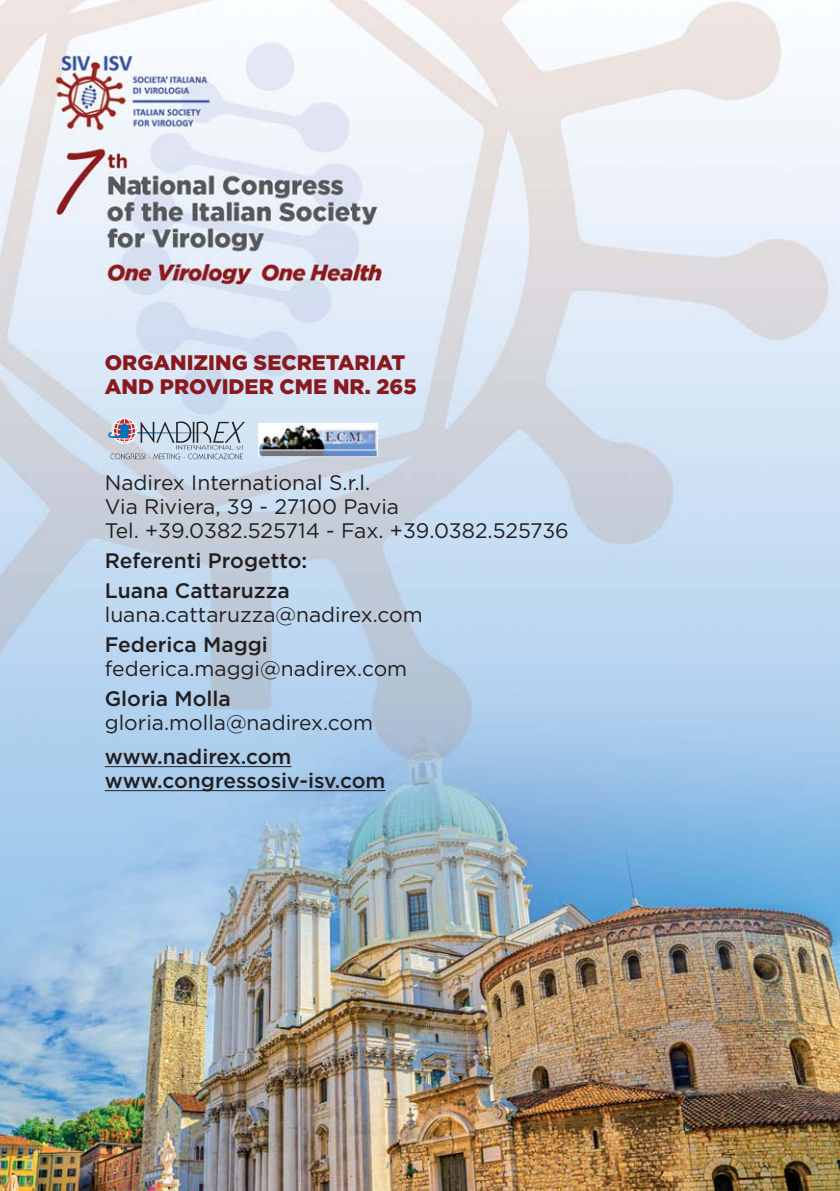
<style>
.page{position:relative;width:840px;height:1191px;background:#fff}
.page>*{position:absolute;margin:0;border:0;box-sizing:border-box;transform-origin:0 0}
.t1{font:21px/24px "Gotham";color:#231f20}
.t2{font:500 21px/30px "Gotham";color:#231f20}
.t3{font:900 21px/24px "Gotham";color:#89191c}
</style>
<div class="page">
<img style="left:0;top:0;width:839px;height:1191px">
<hr style="left:105px;top:766px;width:186px;height:1px;background:#231f20">
<hr style="left:105px;top:790px;width:280px;height:1px;background:#231f20">
<svg style="left:108px;top:418px;width:137px;height:41px;background:#b6c0cf"></svg>
<img style="left:258px;top:423px;width:120px;height:33px">
<p class="t3" style="left:105px;top:352px;width:313px">ORGANIZING SECRETARIAT<br>AND PROVIDER CME NR. 265</p>
<p class="t1" style="left:105px;top:472px;width:465px">Nadirex International S.r.l.<br>Via Riviera, 39 - 27100 Pavia<br>Tel. +39.0382.525714 - Fax. +39.0382.525736</p>
<p class="t2" style="left:105px;top:547px;width:204px">Referenti Progetto:<br>Luana Cattaruzza</p>
<p class="t1" style="left:105px;top:604px;width:319px">luana.cattaruzza@nadirex.com</p>
<p class="t2" style="left:105px;top:631px;width:164px">Federica Maggi</p>
<p class="t1" style="left:105px;top:658px;width:304px">federica.maggi@nadirex.com</p>
<p class="t2" style="left:105px;top:685px;width:127px">Gloria Molla</p>
<p class="t1" style="left:105px;top:712px;width:270px">gloria.molla@nadirex.com</p>
<p class="t2" style="left:105px;top:746px;width:282px;line-height:24px">www.nadirex.com www.congressosiv-isv.com</p>
</div>
